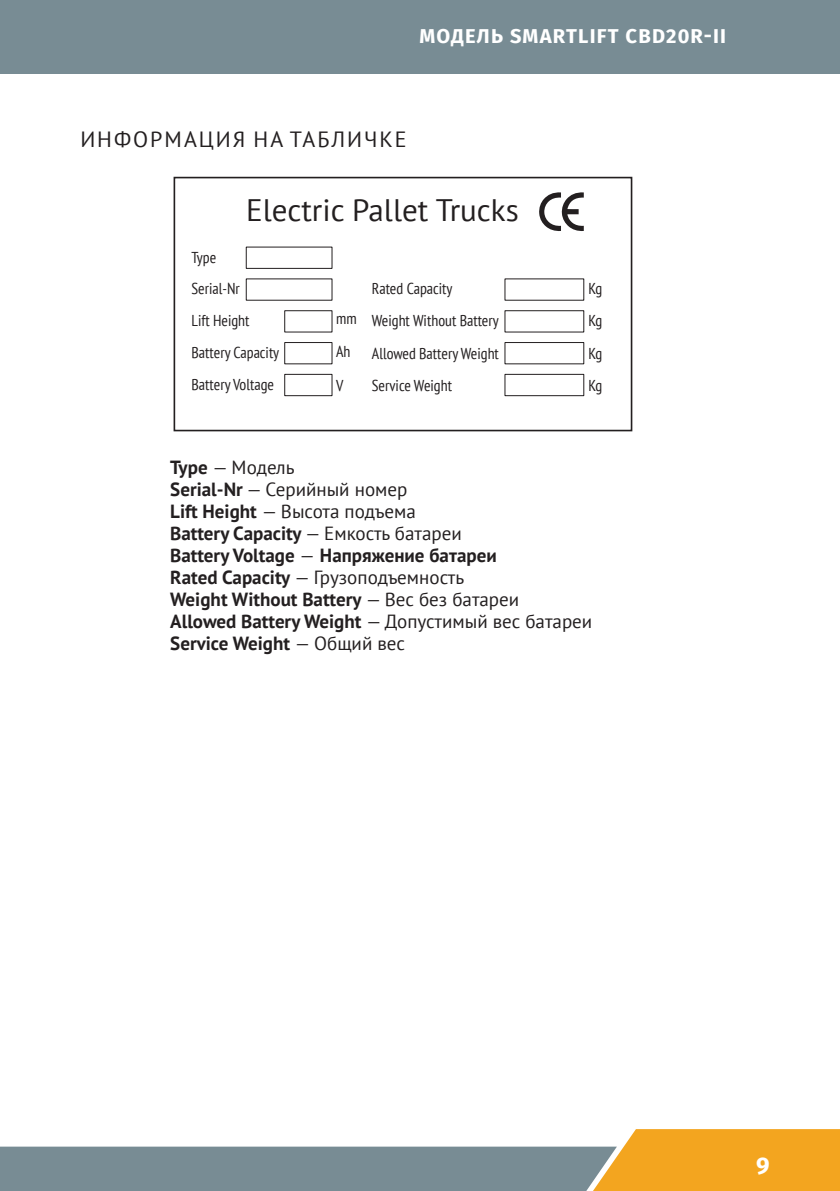
<style>
.page{position:relative;width:840px;height:1191px;background:#fff}
.page>*{position:absolute;margin:0;border:0;box-sizing:border-box;transform-origin:0 0}
.t1{font:31px "PT Sans";color:#231f20}
.t2{font:700 24px "Fira Sans OT";color:#fff}
.t3{font:22px "PT Sans";letter-spacing:.09em;color:#231f20}
.t4{font:700 20px "Fira Sans OT";letter-spacing:.06em;color:#fff}
.t5{font:700 19px/22px "PT Sans";color:#231f20}
.t6{font:condensed 15.8px/32.2px "PT Sans";color:#231f20}
.s1{font-weight:400}
</style>
<div class="page">
<div style="left:0;top:0;width:839px;height:74px;background:#788c94"></div>
<svg style="left:0;top:1129px;width:839px;height:62px"></svg>
<svg style="left:539px;top:192px;width:44px;height:39px"></svg>
<div style="left:173px;top:177px;width:459px;height:254px;border:2px solid #231f20"></div>
<div style="left:246px;top:247px;width:86px;height:22px;border:1px solid #231f20"></div>
<div style="left:504px;top:310px;width:80px;height:22px;border:1px solid #231f20"></div>
<div style="left:504px;top:342px;width:80px;height:22px;border:1px solid #231f20"></div>
<div style="left:504px;top:374px;width:80px;height:22px;border:1px solid #231f20"></div>
<div style="left:284px;top:310px;width:48px;height:22px;border:1px solid #231f20"></div>
<div style="left:284px;top:342px;width:48px;height:22px;border:1px solid #231f20"></div>
<div style="left:284px;top:374px;width:48px;height:22px;border:1px solid #231f20"></div>
<p class="t4" style="left:419px;top:22px;width:308px">МОДЕЛЬ SMARTLIFT CBD20R-II</p>
<p class="t3" style="left:80px;top:125px;width:327px">ИНФОРМАЦИЯ НА ТАБЛИЧКЕ</p>
<h1 class="t1" style="left:246px;top:190px;width:274px">Electric Pallet Trucks</h1>
<p class="t6" style="left:191px;top:241px;width:50px">Type<br>Serial-Nr</p>
<p class="t6" style="left:191px;top:304px;width:59px">Lift Height</p>
<p class="t6" style="left:336px;top:302px;width:22px;line-height:33.2px">mm<br>Ah<br>V</p>
<p class="t6" style="left:191px;top:336px;width:89px">Battery Capacity<br>Battery Voltage</p>
<p class="t6" style="left:371px;top:272px;width:128px">Rated Capacity<br>Weight Without Battery<br>Allowed Battery Weight<br>Service Weight</p>
<p class="t6" style="left:588px;top:272px;width:15px;text-align:justify">Kg Kg Kg Kg</p>
<p class="t5" style="left:170px;top:455px;width:423px">Type <span class="s1">— Модель<br></span>Serial-Nr <span class="s1">— Серийный номер<br></span>Lift Height <span class="s1">— Высота подъема<br></span>Battery Capacity <span class="s1">— Емкость батареи<br></span>Battery Voltage <span class="s1">—</span> Напряжение батареи<br>Rated Capacity <span class="s1">— Грузоподъемность<br></span>Weight Without Battery <span class="s1">— Вес без батареи<br></span>Allowed Battery Weight <span class="s1">— Допустимый вес батареи<br></span>Service Weight <span class="s1">— Общий вес</span></p>
<p class="t2" style="left:755px;top:1148px;width:15px">9</p>
</div>
